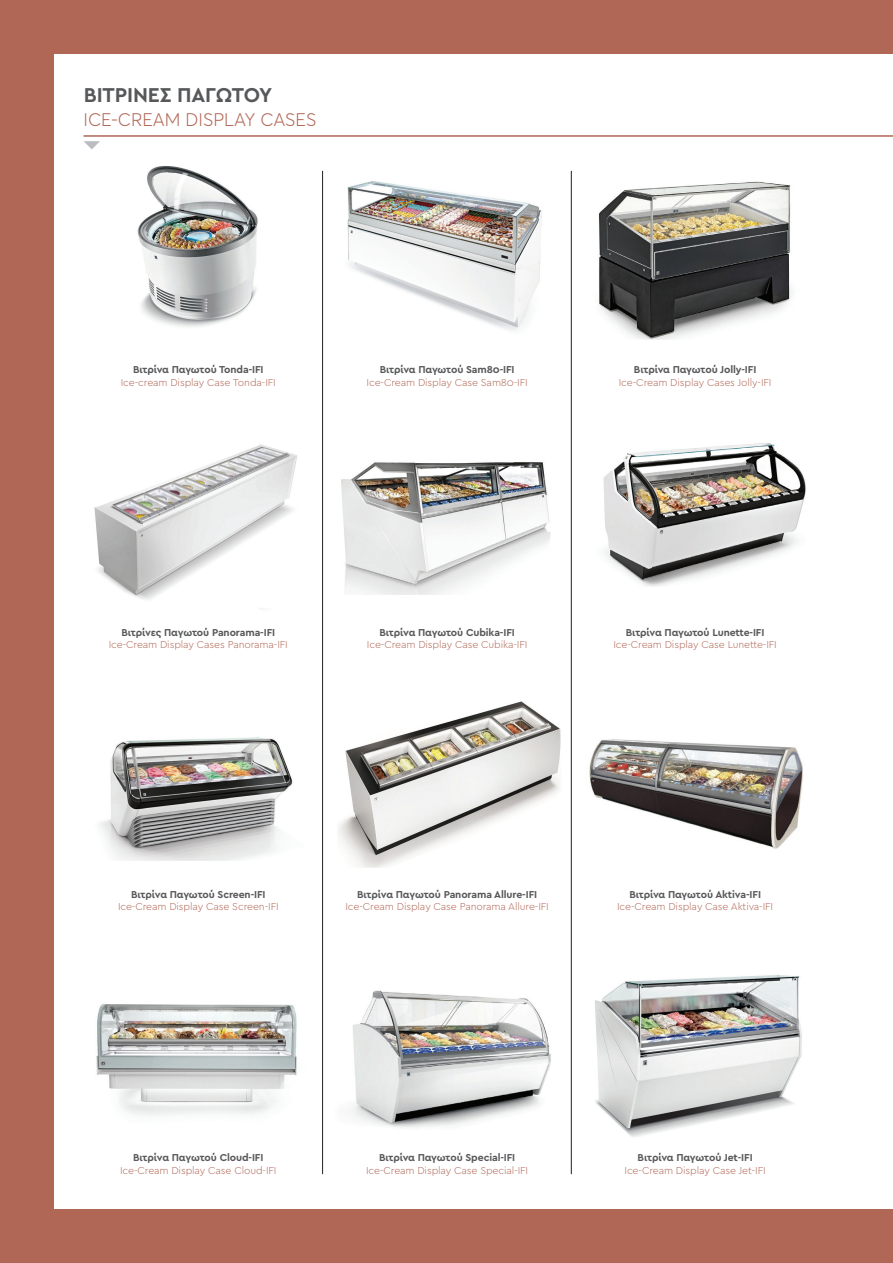
<style>
.page{position:relative;width:893px;height:1263px;background:#b06756}
.page>*{position:absolute;margin:0;border:0;box-sizing:border-box;transform-origin:0 0}
.t1{font:700 21px "Cera GR";letter-spacing:-.005em;color:#57585a}
.t2{font:300 18px "Averta Std";color:#b06756}
.t3{font:300 10.5px "Cera GR";letter-spacing:-.01em;color:#b06756}
.t4{font:700 10.5px "Cera GR";letter-spacing:-.01em;color:#57585a}
</style>
<div class="page">
<div style="left:54px;top:54px;width:839px;height:1155px;background:#fff"></div>
<svg style="left:84px;top:141px;width:16px;height:8px"></svg>
<hr style="left:84px;top:135px;width:809px;height:2px;background:#b06756">
<img style="left:137px;top:166px;width:121px;height:162px">
<img style="left:94px;top:444px;width:203px;height:165px">
<img style="left:99px;top:737px;width:194px;height:123px">
<img style="left:96px;top:1004px;width:201px;height:112px">
<img style="left:347px;top:181px;width:195px;height:150px">
<img style="left:341px;top:462px;width:210px;height:133px">
<img style="left:338px;top:701px;width:223px;height:166px">
<img style="left:351px;top:990px;width:200px;height:138px">
<img style="left:598px;top:181px;width:194px;height:159px">
<img style="left:603px;top:443px;width:203px;height:144px">
<img style="left:589px;top:739px;width:214px;height:110px">
<img style="left:595px;top:975px;width:207px;height:162px">
<hr style="left:322px;top:171px;width:1px;height:1003px;background:#231f20">
<hr style="left:571px;top:171px;width:1px;height:1003px;background:#231f20">
<h1 class="t1" style="left:84px;top:83px;width:190px">ΒΙΤΡΊΝΕΣ ΠΑΓΩΤΟΎ</h1>
<h2 class="t2" style="left:84px;top:109px;width:234px">ICE-CREAM DISPLAY CASES</h2>
<p class="t4" style="left:133px;top:364px;width:132px">Βιτρίνα Παγωτού Tonda-IFI</p>
<p class="t3" style="left:121px;top:377px;width:157px">Ice-cream Display Case Tonda-IFI</p>
<p class="t4" style="left:380px;top:364px;width:136px">Βιτρίνα Παγωτού Sam80-IFI</p>
<p class="t3" style="left:367px;top:377px;width:163px">Ice-Cream Display Case Sam80-IFI</p>
<p class="t4" style="left:634px;top:364px;width:124px">Βιτρίνα Παγωτού Jolly-IFI</p>
<p class="t3" style="left:619px;top:377px;width:154px">Ice-Cream Display Cases Jolly-IFI</p>
<p class="t4" style="left:121px;top:626px;width:155px">Βιτρίνες Παγωτού Panorama-IFI</p>
<p class="t3" style="left:109px;top:639px;width:181px">Ice-Cream Display Cases Panorama-IFI</p>
<p class="t4" style="left:379px;top:626px;width:137px">Βιτρίνα Παγωτού Cubika-IFI</p>
<p class="t3" style="left:367px;top:639px;width:162px">Ice-Cream Display Case Cubika-IFI</p>
<p class="t4" style="left:626px;top:626px;width:140px">Βιτρίνα Παγωτού Lunette-IFI</p>
<p class="t3" style="left:613px;top:639px;width:165px">Ice-Cream Display Case Lunette-IFI</p>
<p class="t4" style="left:131px;top:888px;width:136px">Βιτρίνα Παγωτού Screen-IFI</p>
<p class="t3" style="left:118px;top:901px;width:162px">Ice-Cream Display Case Screen-IFI</p>
<p class="t4" style="left:357px;top:888px;width:182px">Βιτρίνα Παγωτού Panorama Allure-IFI</p>
<p class="t3" style="left:345px;top:901px;width:205px">Ice-Cream Display Case Panorama Allure-IFI</p>
<p class="t4" style="left:629px;top:888px;width:133px">Βιτρίνα Παγωτού Aktiva-IFI</p>
<p class="t3" style="left:617px;top:901px;width:158px">Ice-Cream Display Case Aktiva-IFI</p>
<p class="t4" style="left:133px;top:1151px;width:132px">Βιτρίνα Παγωτού Cloud-IFI</p>
<p class="t3" style="left:120px;top:1164px;width:158px">Ice-Cream Display Case Cloud-IFI</p>
<p class="t4" style="left:379px;top:1151px;width:138px">Βιτρίνα Παγωτού Special-IFI</p>
<p class="t3" style="left:366px;top:1164px;width:164px">Ice-Cream Display Case Special-IFI</p>
<p class="t4" style="left:638px;top:1151px;width:117px">Βιτρίνα Παγωτού Jet-IFI</p>
<p class="t3" style="left:625px;top:1164px;width:143px">Ice-Cream Display Case Jet-IFI</p>
</div>
